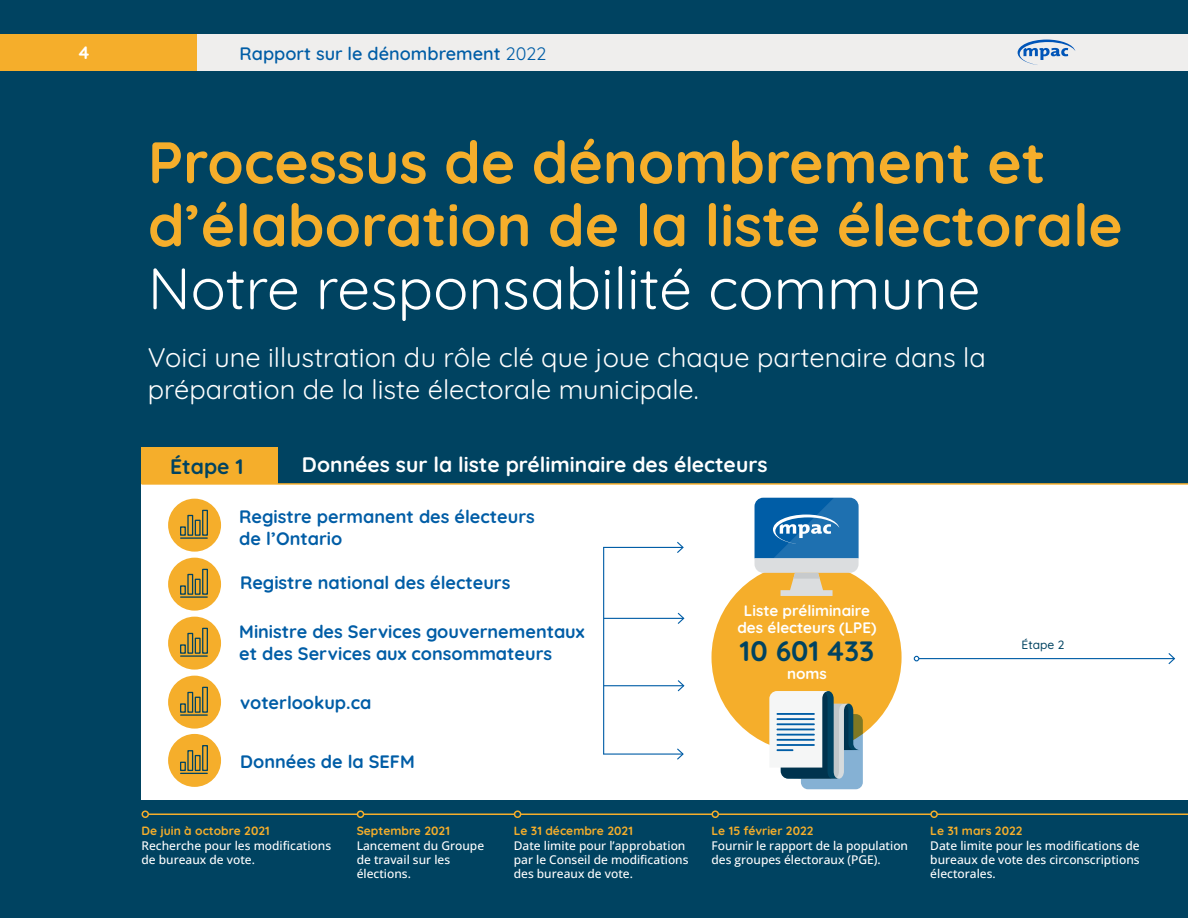
<style>
.page{position:relative;width:1188px;height:918px;background:#004361}
.page>*{position:absolute;margin:0;border:0;box-sizing:border-box;transform-origin:0 0}
.t1{font:700 58.5px/63px "Quicksand";color:#f5ae2b}
.Paragraph{font:700 28.2px "Quicksand";color:#004361}
.t2{font:27px/32.4px "Quicksand";color:#fff}
.Paragraph-2{font:700 21px "Quicksand";color:#fff}
.Paragraph-3{font:700 21px "Quicksand";color:#004361}
.Paragraph-4{font:700 18px/22.5px "Quicksand";color:#005da6}
.t3{font:600 18px "Quicksand";color:#005da6}
.t4{font:700 18px "Quicksand";color:#fff}
.Paragraph-5{font:700 15.15px/16.5px "Quicksand";color:#fff;text-align:center}
.t5{font:500 12px/14.4px "Open Sans";color:#fff}
.t6{font:700 12px "Quicksand";color:#f5ae2b}
.t7{font:500 12px "Quicksand";color:#004361}
.s1{font-weight:400}
.s2{font-weight:400;color:#fff}
</style>
<div class="page">
<div style="left:0;top:34px;width:196px;height:37px;background:#f5ae2b"></div>
<div style="left:197px;top:34px;width:991px;height:37px;background:#efeeed"></div>
<svg style="left:1018px;top:40px;width:57px;height:25px"></svg>
<div style="left:142px;top:484px;width:1046px;height:316px;background:#fff"></div>
<div style="left:142px;top:447px;width:136px;height:36px;background:#f5ae2b"></div>
<hr style="left:142px;top:483px;width:1046px;height:2px;background:#f5ae2b">
<div style="left:168px;top:499px;width:53px;height:53px;background:#f5ae2b;border-radius:50%"></div>
<div style="left:180px;top:526px;width:6px;height:10px;border:1px solid #004361"></div>
<div style="left:187px;top:515px;width:6px;height:21px;border:1px solid #004361"></div>
<div style="left:195px;top:520px;width:6px;height:16px;border:1px solid #004361"></div>
<div style="left:202px;top:510px;width:6px;height:26px;border:1px solid #004361"></div>
<hr style="left:181px;top:537px;width:26px;height:2px;background:#004361">
<div style="left:168px;top:558px;width:53px;height:53px;background:#f5ae2b;border-radius:50%"></div>
<div style="left:180px;top:585px;width:6px;height:10px;border:1px solid #004361"></div>
<div style="left:187px;top:574px;width:6px;height:21px;border:1px solid #004361"></div>
<div style="left:195px;top:579px;width:6px;height:16px;border:1px solid #004361"></div>
<div style="left:202px;top:569px;width:6px;height:26px;border:1px solid #004361"></div>
<hr style="left:181px;top:596px;width:26px;height:2px;background:#004361">
<div style="left:168px;top:617px;width:53px;height:53px;background:#f5ae2b;border-radius:50%"></div>
<div style="left:180px;top:644px;width:6px;height:10px;border:1px solid #004361"></div>
<div style="left:187px;top:633px;width:6px;height:21px;border:1px solid #004361"></div>
<div style="left:195px;top:638px;width:6px;height:16px;border:1px solid #004361"></div>
<div style="left:202px;top:628px;width:6px;height:26px;border:1px solid #004361"></div>
<hr style="left:181px;top:655px;width:26px;height:2px;background:#004361">
<div style="left:168px;top:676px;width:53px;height:53px;background:#f5ae2b;border-radius:50%"></div>
<div style="left:180px;top:703px;width:6px;height:10px;border:1px solid #004361"></div>
<div style="left:187px;top:692px;width:6px;height:21px;border:1px solid #004361"></div>
<div style="left:195px;top:697px;width:6px;height:16px;border:1px solid #004361"></div>
<div style="left:202px;top:687px;width:6px;height:26px;border:1px solid #004361"></div>
<hr style="left:181px;top:714px;width:26px;height:2px;background:#004361">
<div style="left:712px;top:562px;width:190px;height:190px;background:#f5ae2b;border-radius:50%"></div>
<svg style="left:755px;top:498px;width:104px;height:98px"></svg>
<div style="left:801px;top:714px;width:62px;height:75px;background:#85b1d4;border-radius:7px"></div>
<svg style="left:769px;top:691px;width:91px;height:88px"></svg>
<hr style="left:603px;top:547px;width:1px;height:207px;background:#005da6">
<hr style="left:603px;top:547px;width:80px;height:1px;background:#005da6">
<svg style="left:676px;top:542px;width:8px;height:11px"></svg>
<hr style="left:603px;top:754px;width:80px;height:1px;background:#005da6">
<svg style="left:676px;top:748px;width:8px;height:12px"></svg>
<hr style="left:604px;top:618px;width:80px;height:1px;background:#005da6">
<svg style="left:676px;top:612px;width:9px;height:12px"></svg>
<hr style="left:604px;top:685px;width:80px;height:1px;background:#005da6">
<svg style="left:676px;top:680px;width:9px;height:12px"></svg>
<hr style="left:148px;top:814px;width:1040px;height:1px;background:#f5ae2b">
<div style="left:142px;top:811px;width:7px;height:7px;border:2px solid #f5ae2b;border-radius:50%"></div>
<div style="left:357px;top:811px;width:7px;height:6px;background:#004361;border-radius:50%"></div>
<div style="left:357px;top:810px;width:7px;height:8px;border:2px solid #f5ae2b;border-radius:50%"></div>
<div style="left:514px;top:810px;width:7px;height:8px;border:2px solid #f5ae2b;border-radius:50%"></div>
<div style="left:712px;top:810px;width:7px;height:8px;border:2px solid #f5ae2b;border-radius:50%"></div>
<div style="left:930px;top:810px;width:8px;height:8px;border:2px solid #f5ae2b;border-radius:50%"></div>
<hr style="left:919px;top:658px;width:255px;height:1px;background:#005da6">
<svg style="left:914px;top:656px;width:10px;height:6px"></svg>
<svg style="left:1167px;top:653px;width:9px;height:12px"></svg>
<div style="left:168px;top:734px;width:53px;height:53px;background:#f5ae2b;border-radius:50%"></div>
<div style="left:180px;top:762px;width:6px;height:9px;border:1px solid #004361"></div>
<div style="left:187px;top:750px;width:6px;height:21px;border:1px solid #004361"></div>
<div style="left:195px;top:755px;width:6px;height:16px;border:1px solid #004361"></div>
<div style="left:202px;top:745px;width:6px;height:26px;border:1px solid #004361"></div>
<svg style="left:181px;top:773px;width:26px;height:1px"></svg>
<h3 class="t4" style="left:79px;top:39px;width:12px">4</h3>
<h3 class="t3" style="left:240px;top:39px;width:308px">Rapport sur le dénombrement <span class="s1">2022</span></h3>
<h1 class="t1" style="left:148px;top:125px;width:976px">Processus de dénombrement et d’élaboration de la liste électorale<br><span class="s2">Notre responsabilité commune</span></h1>
<h1 class="t2" style="left:148px;top:338px;width:839px">Voici une illustration du rôle clé que joue chaque partenaire dans la préparation de la liste électorale municipale.</h1>
<p class="Paragraph-3" style="left:170px;top:450px;width:75px">Étape 1</p>
<p class="Paragraph-2" style="left:302px;top:448px;width:467px">Données sur la liste préliminaire des électeurs</p>
<p class="Paragraph-4" style="left:239px;top:503px;width:297px">Registre permanent des électeurs de l’Ontario</p>
<p class="Paragraph-4" style="left:240px;top:570px;width:272px">Registre national des électeurs</p>
<p class="Paragraph-4" style="left:239px;top:618px;width:347px">Ministre des Services gouvernementaux et des Services aux consommateurs</p>
<p class="Paragraph-4" style="left:240px;top:689px;width:133px">voterlookup.ca</p>
<p class="Paragraph-5" style="left:737px;top:601px;width:141px">Liste préliminaire des électeurs (LPE)</p>
<p class="Paragraph" style="left:740px;top:629px;width:136px">10 601 433</p>
<p class="Paragraph-5" style="left:787px;top:664px;width:41px">noms</p>
<p class="Paragraph-4" style="left:240px;top:749px;width:176px">Données de la SEFM</p>
<p class="t6" style="left:142px;top:822px;width:130px">De juin à octobre 2021</p>
<p class="t5" style="left:142px;top:838px;width:191px">Recherche pour les modifications de bureaux de vote.</p>
<p class="t6" style="left:357px;top:822px;width:95px">Septembre 2021</p>
<p class="t5" style="left:357px;top:838px;width:129px">Lancement du Groupe de travail sur les élections.</p>
<p class="t6" style="left:514px;top:822px;width:121px">Le 31 décembre 2021</p>
<p class="t5" style="left:514px;top:838px;width:176px">Date limite pour l’approbation par le Conseil de modifications des bureaux de vote.</p>
<p class="t6" style="left:712px;top:822px;width:104px">Le 15 février 2022</p>
<p class="t5" style="left:712px;top:838px;width:198px">Fournir le rapport de la population des groupes électoraux (PGE).</p>
<p class="t7" style="left:1022px;top:636px;width:44px">Étape 2</p>
<p class="t6" style="left:930px;top:822px;width:94px">Le 31 mars 2022</p>
<p class="t5" style="left:930px;top:838px;width:211px;text-align:justify">Date limite pour les modifications de bureaux de vote des circonscriptions électorales.</p>
</div>
